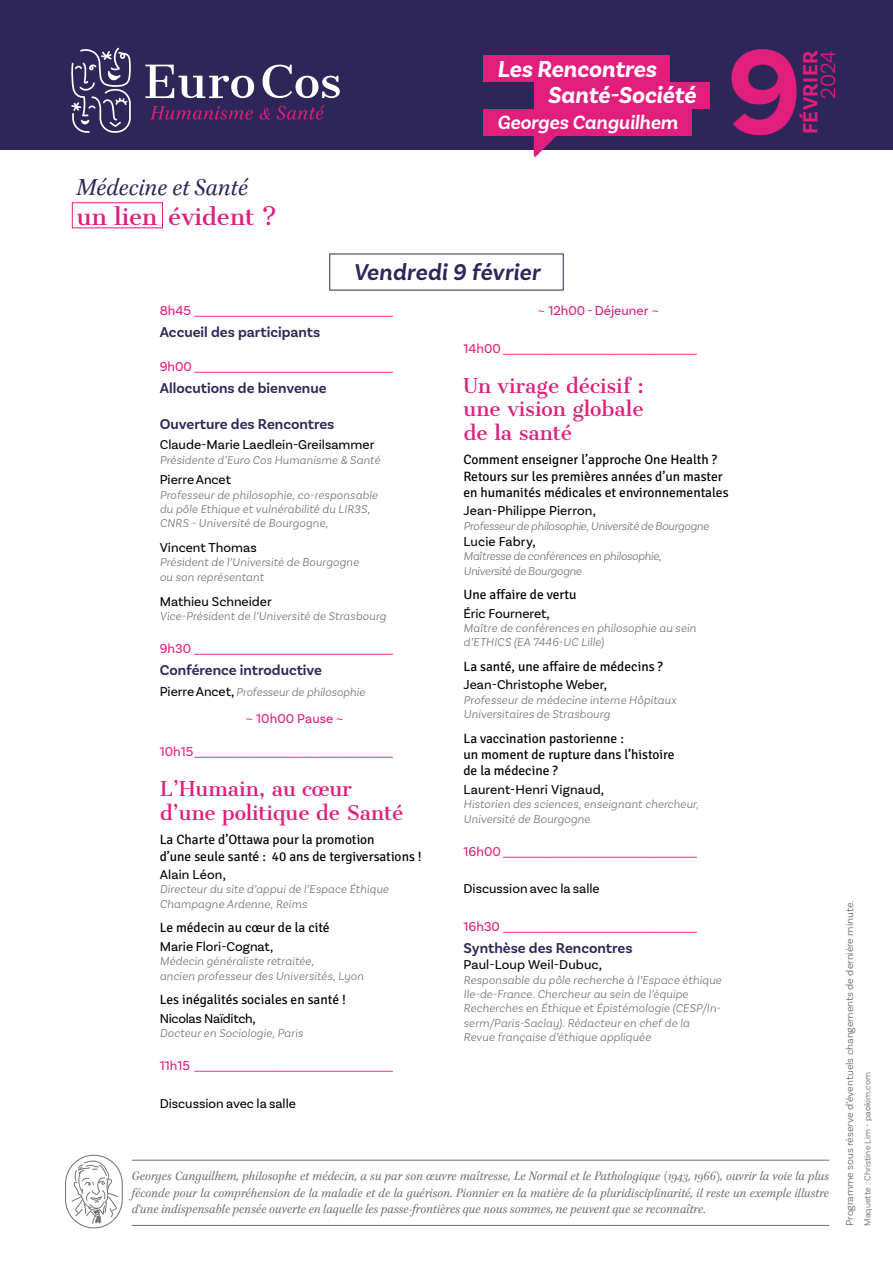
<style>
.page{position:relative;width:893px;height:1263px;background:#fff}
.page>*{position:absolute;margin:0;border:0;box-sizing:border-box;transform-origin:0 0}
.t1{font:700 127.65px "Basic Sans";color:#e11e7c}
.t2{font:italic 25.5px "Brill";color:#2e2558}
.t3{font:italic 700 24.3px "Basic Sans";letter-spacing:-.005em;color:#fff}
.t4{font:italic 600 24px "Basic Sans";letter-spacing:.01em;color:#2e2558}
.t5{font:22.5px "Cantata One";color:#e11e7c}
.t6{font:700 21.6px "Basic Sans";letter-spacing:.02em;color:#e11e7c}
.t7{font:300 21.6px "Basic Sans";color:#e11e7c}
.t8{font:italic 600 20.25px "Basic Sans";letter-spacing:-.005em;color:#fff}
.t9{font:19.5px/23.4px "Cantata One";color:#e11e7c}
.t10{font:600 15px "Basic Sans";color:#2e2558}
.t11{font:13.5px "Basic Sans";color:#e11e7c}
.t12{font:13.5px/16.2px "Signika";color:#000}
.t13{font:italic 13.5px/16.2px "Brill";color:#706f6f;text-align:justify}
.t14{font:13.5px "Basic Sans";color:#000}
.t15{font:13.5px "Basic Sans";letter-spacing:-.02em;color:#000}
.t16{font:italic 300 12px/14.4px "Basic Sans";letter-spacing:.01em;color:#706f6f}
.t17{font:italic 300 12px/14.4px "Basic Sans";letter-spacing:-.02em;color:#706f6f}
.t18{font:300 10.5px "Basic Sans";color:#575756}
.t19{font:300 9px "Basic Sans";color:#575756}
.s1{font-weight:400;font-style:normal;font-size:13.5px;color:#000}
</style>
<div class="page">
<div style="left:0;top:0;width:893px;height:150px;background:#2e2558"></div>
<svg style="left:71px;top:48px;width:60px;height:85px"></svg>
<svg style="left:145px;top:65px;width:109px;height:33px"></svg>
<svg style="left:263px;top:65px;width:77px;height:33px"></svg>
<svg style="left:150px;top:106px;width:103px;height:14px"></svg>
<svg style="left:260px;top:108px;width:11px;height:12px"></svg>
<svg style="left:277px;top:105px;width:47px;height:15px"></svg>
<svg style="left:534px;top:136px;width:23px;height:21px"></svg>
<div style="left:483px;top:55px;width:187px;height:27px;background:#e11e7c"></div>
<div style="left:483px;top:109px;width:209px;height:27px;background:#e11e7c"></div>
<div style="left:534px;top:82px;width:176px;height:27px;background:#e11e7c"></div>
<div style="left:72px;top:202px;width:91px;height:26px;border:1px solid #e11e7c"></div>
<svg style="left:71px;top:1160px;width:48px;height:64px"></svg>
<div style="left:65px;top:1155px;width:58px;height:73px;border:1px solid #706f6f;border-radius:28px"></div>
<hr style="left:132px;top:1160px;width:697px;height:1px;background:#706f6f">
<hr style="left:132px;top:1225px;width:697px;height:1px;background:#706f6f">
<h3 class="t3" style="left:497px;top:54px;width:161px">Les Rencontres</h3>
<h3 class="t8" style="left:497px;top:110px;width:182px">Georges Canguilhem</h3>
<h3 class="t3" style="left:547px;top:81px;width:150px">Santé-Société</h3>
<h1 class="t1" style="left:727px;top:14px;width:77px">9</h1>
<h3 class="t7" style="left:815px;top:99px;width:50px;rotate:-90deg">2024</h3>
<h3 class="t6" style="left:797px;top:134px;width:85px;rotate:-90deg">FÉVRIER</h3>
<h2 class="t2" style="left:77px;top:170px;width:173px">Médecine et Santé</h2>
<h3 class="t5" style="left:77px;top:202px;width:202px">un lien évident ?</h3>
<h3 class="t4" style="left:353px;top:258px;width:188px">Vendredi 9 février</h3>
<p class="t11" style="left:160px;top:302px;width:235px">8h45 ________________________________________</p>
<p class="t10" style="left:160px;top:323px;width:162px">Accueil des participants</p>
<p class="t11" style="left:160px;top:358px;width:235px">9h00 ________________________________________</p>
<p class="t10" style="left:160px;top:379px;width:168px">Allocutions de bienvenue</p>
<p class="t10" style="left:160px;top:415px;width:176px">Ouverture des Rencontres</p>
<p class="t14" style="left:160px;top:437px;width:216px">Claude-Marie Laedlein-Greilsammer</p>
<p class="t16" style="left:160px;top:452px;width:222px">Présidente d’Euro Cos Humanisme &amp; Santé</p>
<p class="t14" style="left:160px;top:471px;width:73px">Pierre Ancet</p>
<p class="t16" style="left:160px;top:487px;width:219px">Professeur de philosophie, co-responsable du pôle Ethique et vulnérabilité du LIR3S,<br>CNRS - Université de Bourgogne,</p>
<p class="t14" style="left:160px;top:539px;width:98px">Vincent Thomas</p>
<p class="t16" style="left:160px;top:555px;width:201px">Président de l’Université de Bourgogne ou son représentant</p>
<p class="t14" style="left:160px;top:593px;width:113px">Mathieu Schneider</p>
<p class="t16" style="left:160px;top:608px;width:228px">Vice-Président de l’Université de Strasbourg</p>
<p class="t11" style="left:160px;top:640px;width:235px">9h30 ________________________________________</p>
<p class="t10" style="left:160px;top:661px;width:164px">Conférence introductive</p>
<p class="t16" style="left:160px;top:684px;width:207px"><span class="s1">Pierre Ancet,</span> Professeur de philosophie</p>
<p class="t11" style="left:246px;top:710px;width:100px">~ 10h00 Pause ~</p>
<p class="t11" style="left:160px;top:743px;width:235px">10h15________________________________________</p>
<h3 class="t9" style="left:160px;top:777px;width:245px">L’Humain, au cœur d’une politique de Santé</h3>
<p class="t12" style="left:160px;top:831px;width:263px">La Charte d’Ottawa pour la promotion<br>d’une seule santé : 40 ans de tergiversations !</p>
<p class="t14" style="left:160px;top:866px;width:68px">Alain Léon,</p>
<p class="t16" style="left:160px;top:882px;width:231px">Directeur du site d’appui de l’Espace Éthique<br>Champagne Ardenne, Reims</p>
<p class="t12" style="left:160px;top:919px;width:171px">Le médecin au cœur de la cité</p>
<p class="t14" style="left:160px;top:938px;width:115px">Marie Flori-Cognat,</p>
<p class="t16" style="left:160px;top:954px;width:205px">Médecin généraliste retraitée,<br>ancien professeur des Universités, Lyon</p>
<p class="t12" style="left:160px;top:991px;width:188px">Les inégalités sociales en santé !</p>
<p class="t15" style="left:160px;top:1010px;width:98px">Nicolas Naïditch,</p>
<p class="t16" style="left:160px;top:1026px;width:145px">Docteur en Sociologie, Paris</p>
<p class="t11" style="left:160px;top:1058px;width:235px">11h15 ________________________________________</p>
<p class="t14" style="left:160px;top:1095px;width:138px">Discussion avec la salle</p>
<p class="t11" style="left:538px;top:302px;width:123px">~ 12h00 - Déjeuner ~</p>
<p class="t11" style="left:463px;top:340px;width:235px">14h00 _______________________________________</p>
<h3 class="t9" style="left:463px;top:374px;width:182px;text-align:justify">Un virage décisif : une vision globale de la santé</h3>
<p class="t12" style="left:463px;top:451px;width:267px">Comment enseigner l’approche One Health ?<br>Retours sur les premières années d’un master en humanités médicales et environnementales</p>
<p class="t14" style="left:463px;top:503px;width:134px">Jean-Philippe Pierron,</p>
<p class="t17" style="left:463px;top:518px;width:247px">Professeur de philosophie, Université de Bourgogne</p>
<p class="t14" style="left:463px;top:533px;width:74px">Lucie Fabry,</p>
<p class="t17" style="left:463px;top:549px;width:199px">Maîtresse de conférences en philosophie,<br>Université de Bourgogne</p>
<p class="t12" style="left:463px;top:586px;width:115px">Une affaire de vertu</p>
<p class="t14" style="left:463px;top:605px;width:88px">Éric Fourneret,</p>
<p class="t16" style="left:463px;top:621px;width:234px">Maître de conférences en philosophie au sein d’ETHICS (EA 7446-UC Lille)</p>
<p class="t12" style="left:463px;top:658px;width:201px">La santé, une affaire de médecins ?</p>
<p class="t14" style="left:463px;top:677px;width:145px">Jean-Christophe Weber,</p>
<p class="t16" style="left:463px;top:692px;width:215px">Professeur de médecine interne Hôpitaux<br>Universitaires de Strasbourg</p>
<p class="t12" style="left:463px;top:729px;width:213px">La vaccination pastorienne :<br>un moment de rupture dans l’histoire de la médecine ?</p>
<p class="t14" style="left:463px;top:781px;width:142px">Laurent-Henri Vignaud,</p>
<p class="t16" style="left:463px;top:797px;width:237px">Historien des sciences, enseignant chercheur,<br>Université de Bourgogne</p>
<p class="t11" style="left:463px;top:843px;width:235px">16h00 _______________________________________</p>
<p class="t14" style="left:463px;top:881px;width:138px">Discussion avec la salle</p>
<p class="t11" style="left:463px;top:918px;width:235px">16h30 _______________________________________</p>
<p class="t10" style="left:463px;top:939px;width:171px">Synthèse des Rencontres</p>
<p class="t14" style="left:463px;top:956px;width:140px">Paul-Loup Weil-Dubuc,</p>
<p class="t16" style="left:463px;top:972px;width:260px">Responsable du pôle recherche à l’Espace éthique Ile-de-France. Chercheur au sein de l’équipe Recherches en Éthique et Épistémologie (CESP/In&shy;serm/Paris-Saclay). Rédacteur en chef de la Revue française d’éthique appliquée</p>
<p class="t13" style="left:132px;top:1169px;width:699px">Georges Canguilhem, philosophe et médecin, a su par son œuvre maîtresse, Le Normal et le Pathologique (1943, 1966), ouvrir la voie la plus féconde pour la compréhension de la maladie et de la guérison. Pionnier en la matière de la pluridisciplinarité, il reste un exemple illustre d’une indispensable pensée ouverte en laquelle les passe-frontières que nous sommes, ne peuvent que se reconnaître.</p>
<p class="t18" style="left:843px;top:1226px;width:327px;rotate:-90deg">Programme sous réserve d’éventuels changements de dernière minute.</p>
<p class="t19" style="left:862px;top:1226px;width:155px;rotate:-90deg">Maquette : Christine Lim - paokim.com</p>
</div>
